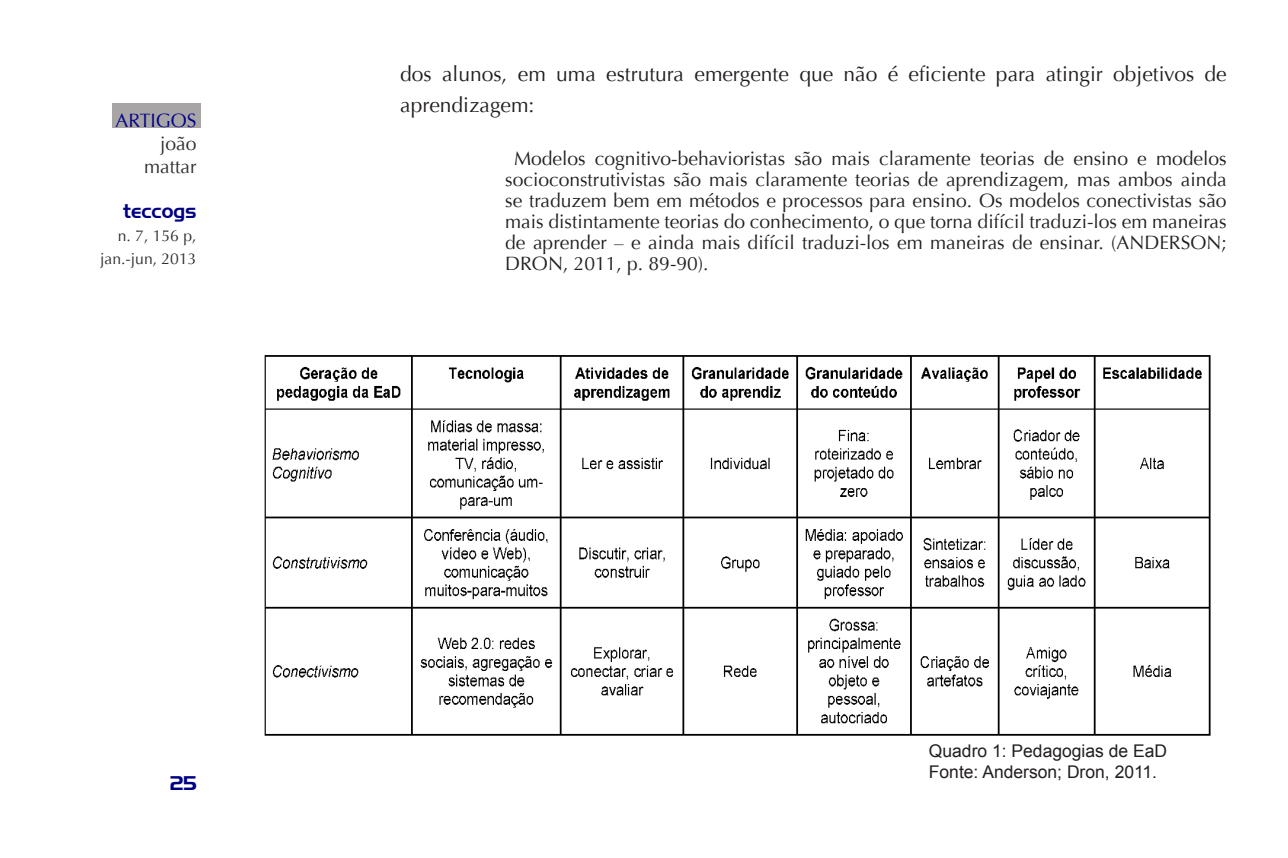
<style>
.page{position:relative;width:1288px;height:858px;background:#fff}
.page>*{position:absolute;margin:0;border:0;box-sizing:border-box;transform-origin:0 0}
.texto__teccogs{font:21px/31.5px "Optima";color:#231f20}
.Citação_recuada__tec{font:19.25px/21px "Optima";color:#231f20;text-align:justify}
.t1{font:19.25px/22.8px "Optima";color:#2e2e2e;text-align:right}
.t2{font:19.25px "Handel Gothic BT";color:#000086}
.t3{font:19.25px "Optima";color:#000086}
.legenda__teccogs{font:17.5px "Arial";color:#231f20}
.t4{font:15.75px/22.8px "Optima";color:#2e2e2e;text-align:right}
</style>
<div class="page">
<div style="left:112px;top:103px;width:89px;height:25px;background:#a7a5a6"></div>
<img style="left:264px;top:355px;width:947px;height:381px">
<p class="t3" style="left:116px;top:109px;width:82px">ARTIGOS</p>
<p class="t1" style="left:144px;top:132px;width:54px">joão mattar</p>
<p class="t2" style="left:123px;top:199px;width:75px">teccogs</p>
<p class="t4" style="left:100px;top:224px;width:98px">n. 7, 156 p, jan.-jun, 2013</p>
<p class="t2" style="left:170px;top:771px;width:28px">25</p>
<p class="texto__teccogs" style="left:400px;top:58px;width:828px">dos alunos, em uma estrutura emergente que não é eficiente para atingir objetivos de aprendizagem:</p>
<p class="Citação_recuada__tec" style="left:505px;top:148px;width:723px;text-indent:9px">Modelos cognitivo-behavioristas são mais claramente teorias de ensino e modelos socioconstrutivistas são mais claramente teorias de aprendizagem, mas ambos ainda se traduzem bem em métodos e processos para ensino. Os modelos conectivistas são mais distintamente teorias do conhecimento, o que torna difícil traduzi-los em maneiras de aprender – e ainda mais difícil traduzi-los em maneiras de ensinar. (ANDERSON; DRON, 2011, p. 89-90).</p>
<p class="legenda__teccogs" style="left:929px;top:739px;width:240px">Quadro 1: Pedagogias de EaD</p>
<p class="legenda__teccogs" style="left:929px;top:760px;width:230px">Fonte: Anderson; Dron, 2011.</p>
</div>
